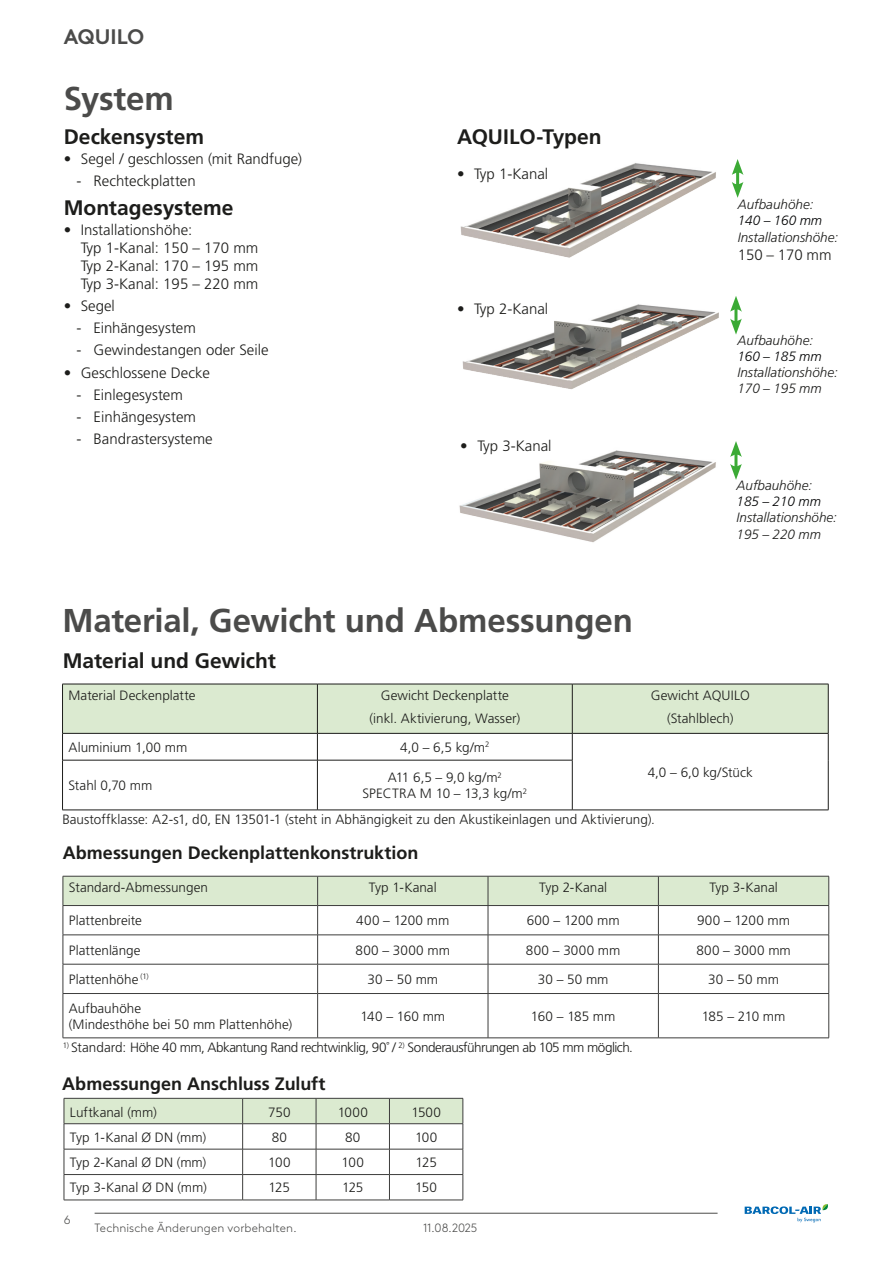
<style>
.page{position:relative;width:893px;height:1263px;background:#fff}
.page>*{position:absolute;margin:0;border:0;box-sizing:border-box;transform-origin:0 0}
.t1{font:700 33px "Frutiger LT Pro";letter-spacing:-.005em;color:#4b4b4a}
.t2{font:700 21px "Frutiger LT Pro";letter-spacing:-.005em;color:#1d1d1b}
.t3{font:700 21px "Swegon Brown";color:#4b4b4a}
.t4{font:700 18px "Frutiger LT Pro";color:#1d1d1b}
.t5{font:300 15px/18px "Frutiger LT Pro";color:#1d1d1b}
.t6{font:300 13.5px/22.5px "Frutiger LT Pro";color:#1d1d1b;text-align:center}
.t7{font:italic 300 13.5px/16.2px "Frutiger LT Pro";color:#1d1d1b}
.t8{font:300 13.5px "Frutiger LT Pro";letter-spacing:-.04em;color:#1d1d1b}
.t9{font:300 13.5px "Frutiger LT Pro";letter-spacing:.025em;color:#1d1d1b}
.t10{font:italic 300 13.5px "Frutiger LT Pro";color:#020304}
.t11{font:300 12px "Swegon Brown";letter-spacing:.01em;color:#4b4b4a}
</style>
<div class="page">
<hr style="left:95px;top:1213px;width:623px;height:1px;background:#4b4b4a">
<svg style="left:745px;top:1204px;width:83px;height:18px"></svg>
<svg style="left:62px;top:684px;width:767px;height:76px"></svg>
<hr style="left:62px;top:760px;width:255px;height:1px;background:#1d1d1b">
<hr style="left:62px;top:760px;width:1px;height:50px;background:#1d1d1b">
<hr style="left:317px;top:760px;width:255px;height:1px;background:#1d1d1b">
<hr style="left:317px;top:760px;width:1px;height:50px;background:#1d1d1b">
<hr style="left:572px;top:760px;width:1px;height:50px;background:#1d1d1b">
<hr style="left:828px;top:760px;width:1px;height:50px;background:#1d1d1b">
<hr style="left:62px;top:810px;width:255px;height:1px;background:#1d1d1b">
<hr style="left:317px;top:810px;width:255px;height:1px;background:#1d1d1b">
<hr style="left:572px;top:810px;width:256px;height:1px;background:#1d1d1b">
<svg style="left:64px;top:1098px;width:400px;height:102px"></svg>
<hr style="left:64px;top:1200px;width:179px;height:1px;background:#3d3d3c">
<hr style="left:243px;top:1200px;width:73px;height:1px;background:#3d3d3c">
<hr style="left:316px;top:1200px;width:73px;height:1px;background:#3d3d3c">
<hr style="left:389px;top:1200px;width:74px;height:1px;background:#3d3d3c">
<svg style="left:63px;top:876px;width:766px;height:117px"></svg>
<hr style="left:63px;top:994px;width:1px;height:44px;background:#3d3d3c">
<hr style="left:317px;top:994px;width:1px;height:44px;background:#3d3d3c">
<hr style="left:488px;top:994px;width:1px;height:44px;background:#3d3d3c">
<hr style="left:658px;top:994px;width:1px;height:44px;background:#3d3d3c">
<hr style="left:828px;top:994px;width:1px;height:44px;background:#3d3d3c">
<hr style="left:63px;top:964px;width:255px;height:1px;background:#3d3d3c">
<hr style="left:318px;top:964px;width:170px;height:1px;background:#3d3d3c">
<hr style="left:488px;top:964px;width:170px;height:1px;background:#3d3d3c">
<hr style="left:658px;top:964px;width:171px;height:1px;background:#3d3d3c">
<hr style="left:63px;top:993px;width:255px;height:1px;background:#3d3d3c">
<hr style="left:318px;top:993px;width:170px;height:1px;background:#3d3d3c">
<hr style="left:488px;top:993px;width:170px;height:1px;background:#3d3d3c">
<hr style="left:658px;top:993px;width:171px;height:1px;background:#3d3d3c">
<hr style="left:63px;top:1037px;width:255px;height:1px;background:#3d3d3c">
<hr style="left:318px;top:1037px;width:170px;height:1px;background:#3d3d3c">
<hr style="left:488px;top:1037px;width:170px;height:1px;background:#3d3d3c">
<hr style="left:658px;top:1037px;width:171px;height:1px;background:#3d3d3c">
<hr style="left:736px;top:169px;width:3px;height:18px;background:#3baa35">
<svg style="left:732px;top:159px;width:11px;height:16px"></svg>
<svg style="left:732px;top:182px;width:11px;height:16px"></svg>
<img style="left:460px;top:163px;width:256px;height:95px">
<img style="left:462px;top:304px;width:257px;height:85px">
<img style="left:459px;top:450px;width:257px;height:93px">
<hr style="left:734px;top:306px;width:3px;height:18px;background:#3baa35">
<svg style="left:730px;top:296px;width:12px;height:16px"></svg>
<svg style="left:730px;top:318px;width:12px;height:17px"></svg>
<hr style="left:734px;top:451px;width:3px;height:18px;background:#3baa35">
<svg style="left:730px;top:441px;width:12px;height:16px"></svg>
<svg style="left:730px;top:464px;width:12px;height:16px"></svg>
<h2 class="t3" style="left:64px;top:20px;width:82px">AQUILO</h2>
<h1 class="t1" style="left:64px;top:79px;width:111px">System</h1>
<h2 class="t2" style="left:64px;top:124px;width:142px">Deckensystem</h2>
<p class="t5" style="left:64px;top:150px;width:240px">• Segel / geschlossen (mit Randfuge)</p>
<p class="t5" style="left:77px;top:172px;width:121px">- Rechteckplatten</p>
<h2 class="t2" style="left:64px;top:195px;width:171px">Montagesysteme</h2>
<p class="t5" style="left:81px;top:221px;width:179px;text-indent:-17px">• Installationshöhe:<br>Typ 1-Kanal: 150 – 170 mm<br>Typ 2-Kanal: 170 – 195 mm<br>Typ 3-Kanal: 195 – 220 mm</p>
<p class="t5" style="left:64px;top:297px;width:53px">• Segel</p>
<p class="t5" style="left:77px;top:319px;width:121px">- Einhängesystem</p>
<p class="t5" style="left:77px;top:341px;width:194px">- Gewindestangen oder Seile</p>
<p class="t5" style="left:64px;top:364px;width:148px">• Geschlossene Decke</p>
<p class="t5" style="left:77px;top:386px;width:108px">- Einlegesystem</p>
<p class="t5" style="left:77px;top:408px;width:121px">- Einhängesystem</p>
<p class="t5" style="left:77px;top:430px;width:138px">- Bandrastersysteme</p>
<h2 class="t2" style="left:457px;top:124px;width:146px">AQUILO-Typen</h2>
<p class="t5" style="left:457px;top:165px;width:93px">• Typ 1-Kanal</p>
<p class="t5" style="left:457px;top:300px;width:93px">• Typ 2-Kanal</p>
<p class="t5" style="left:460px;top:437px;width:93px">• Typ 3-Kanal</p>
<h1 class="t1" style="left:62px;top:601px;width:572px">Material, Gewicht und Abmessungen</h1>
<p class="t7" style="left:738px;top:197px;width:77px">Aufbauhöhe:</p>
<p class="t10" style="left:738px;top:213px;width:86px">140 – 160 mm</p>
<p class="t7" style="left:738px;top:229px;width:102px">Installationshöhe:</p>
<p class="t5" style="left:738px;top:246px;width:95px">150 – 170 mm</p>
<p class="t7" style="left:737px;top:332px;width:77px">Aufbauhöhe:</p>
<p class="t10" style="left:737px;top:348px;width:86px">160 – 185 mm</p>
<p class="t7" style="left:737px;top:364px;width:102px">Installationshöhe:<br>170 – 195 mm</p>
<p class="t7" style="left:736px;top:477px;width:77px">Aufbauhöhe:</p>
<p class="t10" style="left:736px;top:494px;width:86px">185 – 210 mm</p>
<p class="t7" style="left:736px;top:510px;width:102px">Installationshöhe:<br>195 – 220 mm</p>
<h2 class="t2" style="left:63px;top:648px;width:215px">Material und Gewicht</h2>
<p class="t6" style="left:69px;top:684px;width:129px">Material Deckenplatte</p>
<p class="t6" style="left:369px;top:684px;width:152px">Gewicht Deckenplatte (inkl. Aktivierung, Wasser)</p>
<p class="t6" style="left:651px;top:684px;width:100px">Gewicht AQUILO (Stahlblech)</p>
<p class="t6" style="left:69px;top:736px;width:120px">Aluminium 1,00 mm</p>
<p class="t6" style="left:400px;top:736px;width:91px">4,0 – 6,5 kg/m<sup>2</sup></p>
<p class="t6" style="left:648px;top:761px;width:107px">4,0 – 6,0 kg/Stück</p>
<p class="t6" style="left:69px;top:774px;width:85px">Stahl 0,70 mm</p>
<p class="t6" style="left:363px;top:769px;width:166px;line-height:16.2px">A11 6,5 – 9,0 kg/m<sup>2<br></sup>SPECTRA M 10 – 13,3 kg/m<sup>2</sup></p>
<p class="t6" style="left:62px;top:808px;width:594px">Baustoffklasse: A2-s1, d0, EN 13501-1 (steht in Abhängigkeit zu den Akustikeinlagen und Aktivierung).</p>
<h3 class="t4" style="left:63px;top:842px;width:357px">Abmessungen Deckenplattenkonstruktion</h3>
<p class="t6" style="left:69px;top:876px;width:141px">Standard-Abmessungen</p>
<p class="t6" style="left:369px;top:876px;width:69px">Typ 1-Kanal</p>
<p class="t6" style="left:539px;top:876px;width:69px">Typ 2-Kanal</p>
<p class="t6" style="left:709px;top:876px;width:70px">Typ 3-Kanal</p>
<p class="t6" style="left:69px;top:909px;width:75px">Plattenbreite</p>
<p class="t6" style="left:356px;top:909px;width:95px">400 – 1200 mm</p>
<p class="t6" style="left:527px;top:909px;width:94px">600 – 1200 mm</p>
<p class="t6" style="left:697px;top:909px;width:95px">900 – 1200 mm</p>
<p class="t6" style="left:69px;top:939px;width:73px">Plattenlänge</p>
<p class="t9" style="left:356px;top:942px;width:96px">800 – 3000 mm</p>
<p class="t9" style="left:526px;top:942px;width:96px">800 – 3000 mm</p>
<p class="t9" style="left:696px;top:942px;width:96px">800 – 3000 mm</p>
<p class="t6" style="left:69px;top:968px;width:81px">Plattenhöhe <sup>(1)</sup></p>
<p class="t6" style="left:367px;top:968px;width:72px">30 – 50 mm</p>
<p class="t6" style="left:538px;top:968px;width:72px">30 – 50 mm</p>
<p class="t6" style="left:708px;top:968px;width:72px">30 – 50 mm</p>
<p class="t6" style="left:69px;top:1000px;width:225px;line-height:16.2px;text-align:left">Aufbauhöhe<br>(Mindesthöhe bei 50 mm Plattenhöhe)</p>
<p class="t6" style="left:360px;top:1005px;width:86px">140 – 160 mm</p>
<p class="t6" style="left:531px;top:1005px;width:86px">160 – 185 mm</p>
<p class="t6" style="left:702px;top:1005px;width:85px">185 – 210 mm</p>
<p class="t8" style="left:63px;top:1039px;width:572px"><sup>1)</sup> Standard: Höhe 40 mm, Abkantung Rand rechtwinklig, 90˚ / <sup>2)</sup> Sonderausführungen ab 105 mm möglich.</p>
<h3 class="t4" style="left:62px;top:1073px;width:265px">Abmessungen Anschluss Zuluft</h3>
<p class="t6" style="left:70px;top:1101px;width:88px">Luftkanal (mm)</p>
<p class="t6" style="left:268px;top:1101px;width:24px">750</p>
<p class="t6" style="left:338px;top:1101px;width:32px">1000</p>
<p class="t6" style="left:411px;top:1101px;width:31px">1500</p>
<p class="t6" style="left:70px;top:1126px;width:138px">Typ 1-Kanal Ø DN (mm)</p>
<p class="t6" style="left:272px;top:1126px;width:17px">80</p>
<p class="t6" style="left:345px;top:1126px;width:17px">80</p>
<p class="t6" style="left:415px;top:1126px;width:24px">100</p>
<p class="t6" style="left:70px;top:1151px;width:138px">Typ 2-Kanal Ø DN (mm)</p>
<p class="t6" style="left:268px;top:1151px;width:24px">100</p>
<p class="t6" style="left:342px;top:1151px;width:24px">100</p>
<p class="t6" style="left:415px;top:1151px;width:23px">125</p>
<p class="t6" style="left:70px;top:1176px;width:138px">Typ 3-Kanal Ø DN (mm)</p>
<p class="t6" style="left:269px;top:1176px;width:23px">125</p>
<p class="t6" style="left:342px;top:1176px;width:23px">125</p>
<p class="t6" style="left:415px;top:1176px;width:23px">150</p>
<p class="t11" style="left:64px;top:1211px;width:8px">6</p>
<p class="t11" style="left:95px;top:1219px;width:204px">Technische Änderungen vorbehalten.</p>
<p class="t11" style="left:423px;top:1219px;width:56px">11.08.2025</p>
</div>
